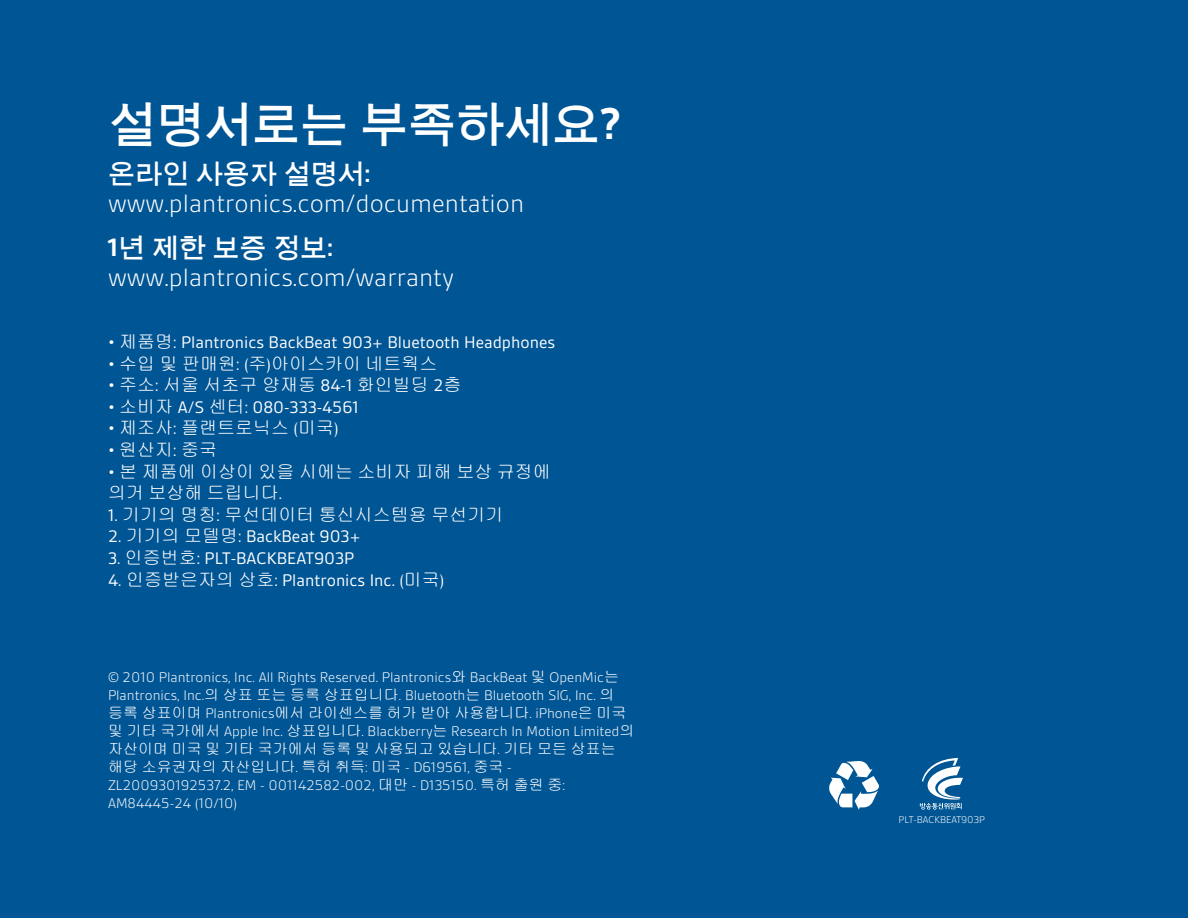
<style>
.page{position:relative;width:1188px;height:918px;background:#005595}
.page>*{position:absolute;margin:0;border:0;box-sizing:border-box;transform-origin:0 0}
.t1{font:700 48px "Un Dotum";color:#fff}
.t2{font:300 27px/30px "Gesta";color:#fff}
.t3{font:18px "Gesta";color:#fff}
.t4{font:18px "Gulim";color:#fff}
.t5{font:300 15px/18px "Gesta";color:#fff}
.t6{font:300 10.8px "Gesta";letter-spacing:-.01em;color:#fff}
.t7{font:300 10.5px "Gesta";color:#fff}
.s1{font-family:"Gesta"}
.s2{font-family:"Un Dotum";font-weight:700}
.s3{font-weight:700}
.s4{font-family:"Gulim"}
.s5{font-family:"Gulim";font-weight:400}
</style>
<div class="page">
<img style="left:830px;top:762px;width:49px;height:48px">
<svg style="left:920px;top:758px;width:43px;height:52px"></svg>
<p class="t1" style="left:108px;top:93px;width:515px">설명서로는 부족하세요<span class="s1">?</span></p>
<p class="t2" style="left:108px;top:159px;width:418px"><span class="s2">온라인 사용자 설명서</span><span class="s3">: </span>www.plantronics.com/documentation</p>
<p class="t2" style="left:108px;top:232px;width:347px"><span class="s3">1</span><span class="s2">년 제한 보증 정보</span><span class="s3">: </span>www.plantronics.com/warranty</p>
<p class="t3" style="left:108px;top:333px;width:449px">• <span class="s4">제품명</span>: Plantronics BackBeat 903+ Bluetooth Headphones</p>
<p class="t4" style="left:108px;top:354px;width:331px"><span class="s1">•</span> 수입 및 판매원<span class="s1">: (</span>주<span class="s1">)</span>아이스카이 네트웍스</p>
<p class="t4" style="left:108px;top:376px;width:355px"><span class="s1">•</span> 주소<span class="s1">:</span> 서울 서초구 양재동 <span class="s1">84-1</span> 화인빌딩 <span class="s1">2</span>층</p>
<p class="t3" style="left:108px;top:398px;width:253px">• <span class="s4">소비자</span> A/S <span class="s4">센터</span>: 080-333-4561</p>
<p class="t4" style="left:108px;top:419px;width:232px"><span class="s1">•</span> 제조사<span class="s1">:</span> 플랜트로닉스 <span class="s1">(</span>미국<span class="s1">)</span></p>
<p class="t4" style="left:108px;top:440px;width:111px"><span class="s1">•</span> 원산지<span class="s1">:</span> 중국</p>
<p class="t4" style="left:108px;top:462px;width:444px"><span class="s1">•</span> 본 제품에 이상이 있을 시에는 소비자 피해 보상 규정에</p>
<p class="t4" style="left:108px;top:484px;width:176px">의거 보상해 드립니다<span class="s1">.</span></p>
<p class="t4" style="left:108px;top:505px;width:397px"><span class="s1">1.</span> 기기의 명칭<span class="s1">:</span> 무선데이터 통신시스템용 무선기기</p>
<p class="t3" style="left:108px;top:527px;width:254px">2. <span class="s4">기기의 모델명</span>: BackBeat 903+</p>
<p class="t3" style="left:108px;top:549px;width:248px">3. <span class="s4">인증번호</span>: PLT-BACKBEAT903P</p>
<p class="t3" style="left:108px;top:571px;width:338px">4. <span class="s4">인증받은자의 상호</span>: Plantronics Inc. (<span class="s4">미국</span>)</p>
<p class="t5" style="left:108px;top:668px;width:528px">© 2010 Plantronics, Inc. All Rights Reserved. Plantronics<span class="s5">와</span> BackBeat <span class="s5">및</span> OpenMic<span class="s5">는 </span>Plantronics, Inc.<span class="s5">의 상표 또는 등록 상표입니다</span>. Bluetooth<span class="s5">는</span> Bluetooth SIG, Inc. <span class="s5">의 등록 상표이며</span> Plantronics<span class="s5">에서 라이센스를 허가 받아 사용합니다</span>. iPhone<span class="s5">은 미국 및 기타 국가에서</span> Apple Inc. <span class="s5">상표입니다</span>. Blackberry<span class="s5">는</span> Research In Motion Limited<span class="s5">의 자산이며 미국 및 기타 국가에서 등록 및 사용되고 있습니다</span>. <span class="s5">기타 모든 상표는 해당 소유권자의 자산입니다</span>. <span class="s5">특허 취득</span>: <span class="s5">미국</span> - D619561, <span class="s5">중국</span> - ZL200930192537.2, EM - 001142582-002, <span class="s5">대만</span> - D135150. <span class="s5">특허 출원 중</span>:<br>AM84445-24 (10/10)</p>
<p class="t6" style="left:915px;top:814px;width:54px">PLT-BB903P</p>
<p class="t7" style="left:899px;top:814px;width:88px">PLT-BACKBEAT903P</p>
</div>
